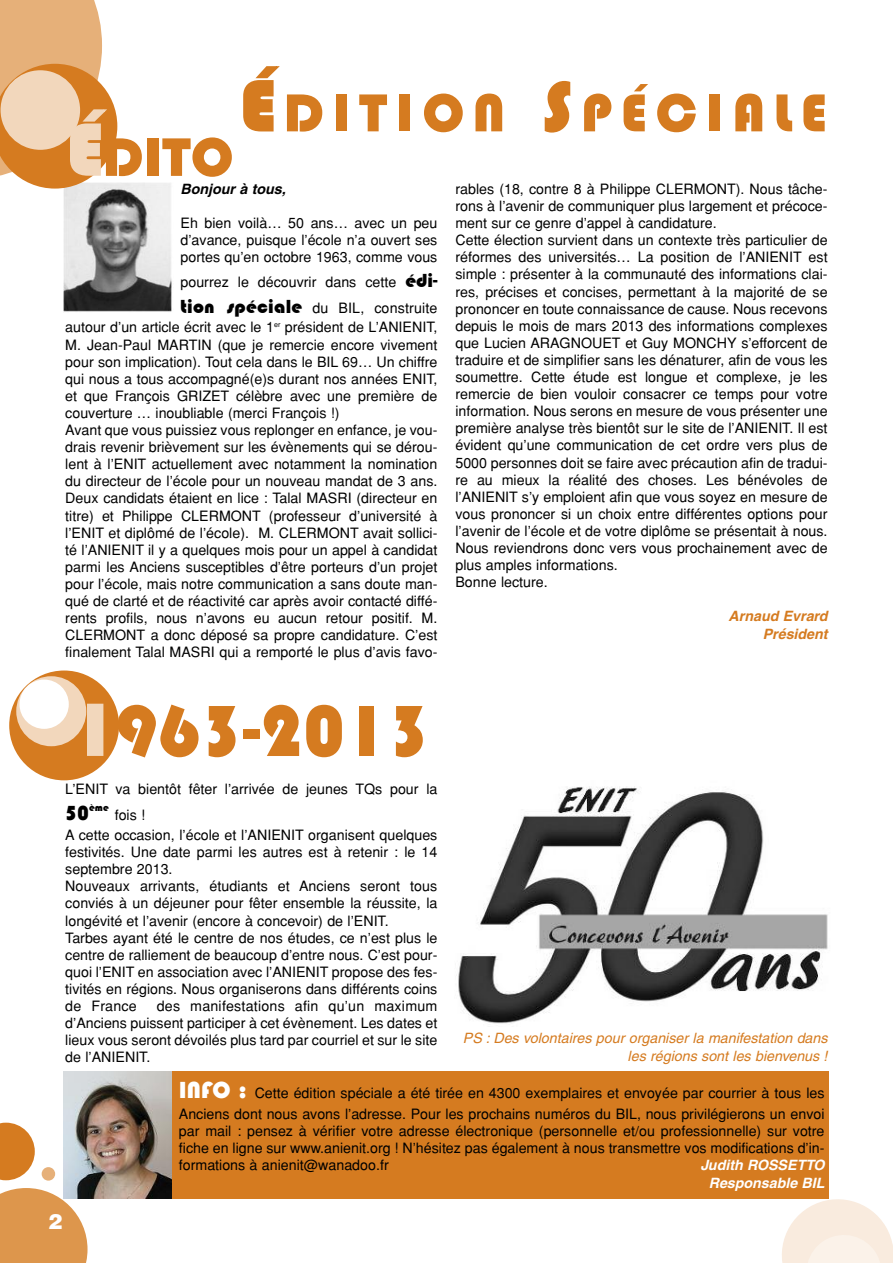
<style>
.page{position:relative;width:893px;height:1263px;background:#fff}
.page>*{position:absolute;margin:0;border:0;box-sizing:border-box;transform-origin:0 0}
.t1{font:75px "Bauhaus 93";color:#d57b20}
.t2{font:56.25px "Bauhaus 93";color:#d57b20}
.t3{font:55.35px "Bauhaus 93";letter-spacing:.15em;color:#d57b20}
.t4{font:900 21px "Helvetica";color:#fff}
.t5{font:14.25px/17.1px "Helvetica";color:#000}
.t6{font:italic 14.25px/17.1px "Helvetica";color:#d57b20;text-align:right}
.t7{font:italic 700 14.25px/17.1px "Helvetica";color:#fff;text-align:center}
.t8{font:italic 700 14.25px/17.1px "Helvetica";color:#d57b20;text-align:right}
.t9{font:italic 700 14.25px "Helvetica";color:#000}
.t10{font:10.5px "Bauhaus 93";color:#000}
.s1{font-size:75px;color:#f2d7bc}
.s2{font-size:73.8px}
.s3{font-family:"Bauhaus 93";font-size:19.5px}
.s4{color:#f2d7bc}
.s5{font-size:21px}
.s6{font-family:"Bauhaus 93";font-size:24px;color:#fff}
</style>
<div class="page">
<svg style="left:0;top:1188px;width:88px;height:75px;background:#e0a05e"></svg>
<svg style="left:0;top:1123px;width:35px;height:57px"></svg>
<div style="left:42px;top:1167px;width:13px;height:13px;background:#e6b079;border-radius:50%"></div>
<svg style="left:782px;top:1199px;width:111px;height:64px"></svg>
<img style="left:64px;top:183px;width:108px;height:129px">
<div style="left:9px;top:670px;width:110px;height:110px;background:#d57b20;border-radius:50%"></div>
<div style="left:16px;top:676px;width:70px;height:70px;background:#f2d7bc;border-radius:50%"></div>
<div style="left:19px;top:679px;width:50px;height:50px;background:#fff;border-radius:50%"></div>
<div style="left:64px;top:1071px;width:765px;height:128px;background:#d57b20"></div>
<img style="left:64px;top:1071px;width:107px;height:127px">
<img style="left:458px;top:786px;width:370px;height:238px">
<svg style="left:0;top:0;width:117px;height:189px;background:#e2a76b"></svg>
<div style="left:1px;top:70px;width:79px;height:80px;background:#f2d7bc;border-radius:50%"></div>
<h2 class="t2" style="left:67px;top:125px;width:168px"><span class="s1">é</span>dito</h2>
<h3 class="t3" style="left:240px;top:82px;width:588px"><span class="s2">é</span>dition <span class="s2">S</span>péciale</h3>
<p class="t9" style="left:181px;top:184px;width:107px">Bonjour à tous,</p>
<p class="t5" style="left:181px;top:215px;width:258px;text-align:justify">Eh bien voilà… 50 ans… avec un peu d’avance, puisque l’école n’a ouvert ses portes qu’en octobre 1963, comme vous</p>
<p class="t5" style="left:181px;top:268px;width:258px;line-height:26.5px">pourrez le découvrir dans cette <span class="s3">édi&shy;tion spéciale</span> du BIL, construite</p>
<p class="t5" style="left:65px;top:319px;width:374px">autour d’un article écrit avec le 1<sup>er</sup> président de L’ANIENIT, M. Jean-Paul MARTIN (que je remercie encore vivement pour son implication). Tout cela dans le BIL 69… Un chiffre qui nous a tous accompagné(e)s durant nos années ENIT, et que François GRIZET célèbre avec une première de couverture … inoubliable (merci François !)<br>Avant que vous puissiez vous replonger en enfance, je vou&shy;drais revenir brièvement sur les évènements qui se dérou&shy;lent à l’ENIT actuellement avec notamment la nomination du directeur de l’école pour un nouveau mandat de 3 ans.<br>Deux candidats étaient en lice : Talal MASRI (directeur en titre) et Philippe CLERMONT (professeur d’université à l’ENIT et diplômé de l’école). M. CLERMONT avait sollici&shy;té l’ANIENIT il y a quelques mois pour un appel à candidat parmi les Anciens susceptibles d’être porteurs d’un projet pour l’école, mais notre communication a sans doute man&shy;qué de clarté et de réactivité car après avoir contacté diffé&shy;rents profils, nous n’avons eu aucun retour positif. M.<br>CLERMONT a donc déposé sa propre candidature. C’est finalement Talal MASRI qui a remporté le plus d’avis favo-</p>
<h1 class="t1" style="left:74px;top:689px;width:358px"><span class="s4">1</span>963-2013</h1>
<p class="t5" style="left:65px;top:781px;width:374px">L’ENIT va bientôt fêter l’arrivée de jeunes TQs pour la</p>
<p class="t10" style="left:65px;top:801px;width:45px"><span class="s5">50</span>ème</p>
<p class="t5" style="left:65px;top:805px;width:374px;line-height:20.1px;text-indent:49px">fois !<br>A cette occasion, l’école et l’ANIENIT organisent quelques</p>
<p class="t5" style="left:65px;top:844px;width:374px">festivités. Une date parmi les autres est à retenir : le 14 septembre 2013.<br>Nouveaux arrivants, étudiants et Anciens seront tous conviés à un déjeuner pour fêter ensemble la réussite, la longévité et l’avenir (encore à concevoir) de l’ENIT.<br>Tarbes ayant été le centre de nos études, ce n’est plus le centre de ralliement de beaucoup d’entre nous. C’est pour&shy;quoi l’ENIT en association avec l’ANIENIT propose des fes&shy;tivités en régions. Nous organiserons dans différents coins de France</p>
<p class="t5" style="left:65px;top:997px;width:374px;text-align:justify;text-indent:92px">des manifestations afin qu’un maximum d’Anciens puissent participer à cet évènement. Les dates et lieux vous seront dévoilés plus tard par courriel et sur le site de l’ANIENIT.</p>
<p class="t5" style="left:455px;top:180px;width:374px">rables (18, contre 8 à Philippe CLERMONT). Nous tâche&shy;rons à l’avenir de communiquer plus largement et précoce&shy;ment sur ce genre d’appel à candidature.<br>Cette élection survient dans un contexte très particulier de réformes des universités… La position de l’ANIENIT est simple : présenter à la communauté des informations clai&shy;res, précises et concises, permettant à la majorité de se prononcer en toute connaissance de cause. Nous recevons depuis le mois de mars 2013 des informations complexes que Lucien ARAGNOUET et Guy MONCHY s’efforcent de traduire et de simplifier sans les dénaturer, afin de vous les soumettre. Cette étude est longue et complexe, je les remercie de bien vouloir consacrer ce temps pour votre information. Nous serons en mesure de vous présenter une première analyse très bientôt sur le site de l’ANIENIT. Il est évident qu’une communication de cet ordre vers plus de 5000 personnes doit se faire avec précaution afin de tradui&shy;re au mieux la réalité des choses. Les bénévoles de l’ANIENIT s’y emploient afin que vous soyez en mesure de vous prononcer si un choix entre différentes options pour l’avenir de l’école et de votre diplôme se présentait à nous.<br>Nous reviendrons donc vers vous prochainement avec de plus amples informations.<br>Bonne lecture.</p>
<p class="t8" style="left:728px;top:609px;width:101px">Arnaud Evrard<br>Président</p>
<p class="t6" style="left:463px;top:1031px;width:366px">PS : Des volontaires pour organiser la manifestation dans les régions sont les bienvenus !</p>
<h3 class="t4" style="left:48px;top:1209px;width:16px">2</h3>
<p class="t5" style="left:179px;top:1082px;width:647px;line-height:21.5px"><span class="s6">inFo :</span> Cette édition spéciale a été tirée en 4300 exemplaires et envoyée par courrier à tous les<br>Anciens dont nous avons l’adresse. Pour les prochains numéros du BIL, nous privilégierons un envoi</p>
<p class="t5" style="left:179px;top:1123px;width:647px;text-align:justify">par mail : pensez à vérifier votre adresse électronique (personnelle et/ou professionnelle) sur votre fiche en ligne sur www.anienit.org ! N’hésitez pas également à nous transmettre vos modifications d’in&shy;formations à anienit@wanadoo.fr</p>
<p class="t7" style="left:700px;top:1158px;width:126px">Judith ROSSETTO<br>Responsable BIL</p>
</div>
